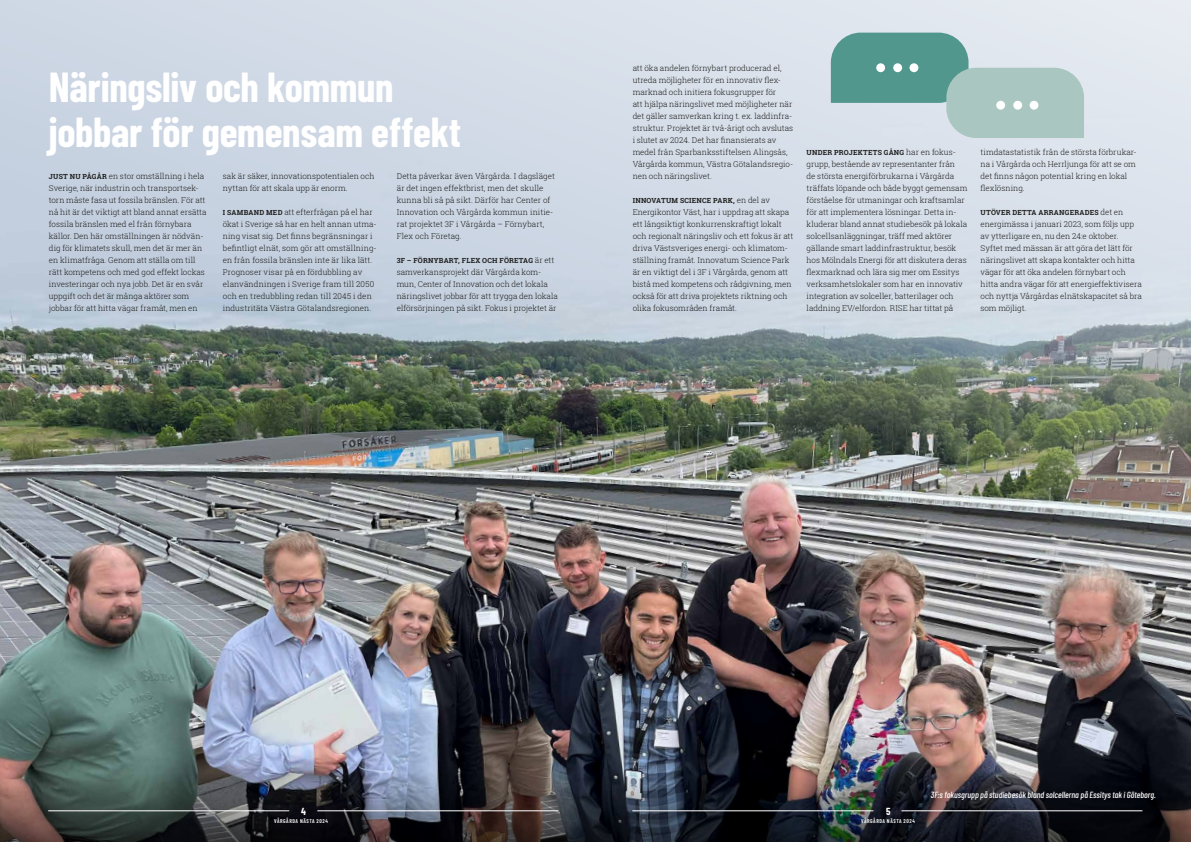
<style>
.page{position:relative;width:1191px;height:842px;background:#fff}
.page>*{position:absolute;margin:0;border:0;box-sizing:border-box;transform-origin:0 0}
.t1{font:700 41px/45px "Barlow Condensed";letter-spacing:-.005em;color:#fff}
.t2{font:700 10px "Barlow Condensed";color:#fff}
.t3{font:italic 500 8.9px "Barlow Condensed";letter-spacing:.005em;color:#fff}
.t4{font:300 8px/12px "Roboto Slab";color:#1d1d1b}
.t5{font:700 7px "Roboto Slab";letter-spacing:.03em;color:#1d1d1b}
.t6{font:600 5.5px "Barlow Condensed";letter-spacing:.1em;color:#fff}
.s1{font-weight:700;font-size:7px}
.s2{font-weight:300;font-size:8px}
</style>
<div class="page">
<img style="left:0;top:0;width:1191px;height:670px">
<svg style="left:831px;top:33px;width:253px;height:105px;background:#9ec1be"></svg>
<div style="left:876px;top:63px;width:9px;height:9px;background:#fff;border-radius:50%"></div>
<div style="left:996px;top:101px;width:9px;height:9px;background:#fff;border-radius:50%"></div>
<div style="left:893px;top:63px;width:9px;height:9px;background:#fff;border-radius:50%"></div>
<div style="left:1013px;top:101px;width:9px;height:9px;background:#fff;border-radius:50%"></div>
<div style="left:909px;top:63px;width:9px;height:9px;background:#fff;border-radius:50%"></div>
<div style="left:1029px;top:101px;width:9px;height:9px;background:#fff;border-radius:50%"></div>
<img style="left:0;top:670px;width:1191px;height:172px">
<hr style="left:632px;top:811px;width:241px;height:1px;background:#fff">
<hr style="left:901px;top:811px;width:241px;height:1px;background:#fff">
<hr style="left:48px;top:811px;width:241px;height:1px;background:#fff">
<hr style="left:317px;top:811px;width:241px;height:1px;background:#fff">
<h1 class="t1" style="left:49px;top:62px;width:414px">Näringsliv och kommun jobbar för gemensam effekt</h1>
<p class="t4" style="left:49px;top:170px;width:159px"><span class="s1">JUST NU PÅGÅR</span> en stor omställning i hela Sverige, när industrin och transportsek&shy;torn måste fasa ut fossila bränslen. För att nå hit är det viktigt att bland annat ersätta fossila bränslen med el från förnybara källor. Den här omställningen är nödvän&shy;dig för klimatets skull, men det är mer än en klimatfråga. Genom att ställa om till rätt kompetens och med god effekt lockas investeringar och nya jobb. Det är en svår uppgift och det är många aktörer som jobbar för att hitta vägar framåt, men en</p>
<p class="t4" style="left:223px;top:170px;width:153px">sak är säker, innovationspotentialen och nyttan för att skala upp är enorm.</p>
<p class="t4" style="left:397px;top:170px;width:160px">Detta påverkar även Vårgårda. I dagsläget är det ingen effektbrist, men det skulle kunna bli så på sikt. Därför har Center of Innovation och Vårgårda kommun initie&shy;rat projektet 3F i Vårgårda – Förnybart, Flex och Företag.</p>
<p class="t5" style="left:397px;top:256px;width:159px">3F – FÖRNYBART, FLEX OCH FÖRETAG <span class="s2">är ett</span></p>
<p class="t4" style="left:397px;top:266px;width:163px">samverkansprojekt där Vårgårda kom&shy;mun, Center of Innovation och det lokala näringslivet jobbar för att trygga den lokala elförsörjningen på sikt. Fokus i projektet är</p>
<p class="t4" style="left:223px;top:206px;width:155px"><span class="s1">I SAMBAND MED</span> att efterfrågan på el har ökat i Sverige så har en helt annan utma&shy;ning visat sig. Det finns begränsningar i befintligt elnät, som gör att omställning&shy;en från fossila bränslen inte är lika lätt.<br>Prognoser visar på en fördubbling av elanvändningen i Sverige fram till 2050 och en tredubbling redan till 2045 i den industritäta Västra Götalandsregionen.</p>
<p class="t4" style="left:632px;top:62px;width:162px">att öka andelen förnybart producerad el, utreda möjligheter för en innovativ flex&shy;marknad och initiera fokusgrupper för<br>att hjälpa näringslivet med möjligheter när det gäller samverkan kring t. ex. laddinfra&shy;struktur. Projektet är två-årigt och avslutas i slutet av 2024. Det har finansierats av medel från Sparbanksstiftelsen Alingsås, Vårgårda kommun, Västra Götalandsregio&shy;nen och näringslivet.</p>
<p class="t5" style="left:632px;top:195px;width:139px">INNOVATUM SCIENCE PARK, <span class="s2">en del av</span></p>
<p class="t4" style="left:632px;top:206px;width:162px">Energikontor Väst, har i uppdrag att skapa ett långsiktigt konkurrenskraftigt lokalt och regionalt näringsliv och ett fokus är att driva Västsveriges energi- och klimatom&shy;ställning framåt. Innovatum Science Park är en viktigt del i 3F i Vårgårda, genom att bistå med kompetens och rådgivning, men också för att driva projektets riktning och olika fokusområden framåt.</p>
<p class="t5" style="left:806px;top:148px;width:151px">UNDER PROJEKTETS GÅNG <span class="s2">har en fokus-</span></p>
<p class="t4" style="left:806px;top:158px;width:162px">grupp, bestående av representanter från<br>de största energiförbrukarna i Vårgårda träffats löpande och både byggt gemensam förståelse för utmaningar och kraftsamlar för att implementera lösningar. Detta in&shy;kluderar bland annat studiebesök på lokala solcellsanläggningar, träff med aktörer gällande smart laddinfrastruktur, besök hos Mölndals Energi för att diskutera deras flexmarknad och lära sig mer om Essitys verksamhetslokaler som har en innovativ integration av solceller, batterilager och laddning EV/elfordon. RISE har tittat på</p>
<p class="t4" style="left:980px;top:146px;width:158px">timdatastatistik från de största förbrukar&shy;na i Vårgårda och Herrljunga för att se om det finns någon potential kring en lokal flexlösning.</p>
<p class="t5" style="left:980px;top:208px;width:144px">UTÖVER DETTA ARRANGERADES <span class="s2">det en</span></p>
<p class="t4" style="left:980px;top:218px;width:163px">energimässa i januari 2023, som följs upp av ytterligare en, nu den 24:e oktober.<br>Syftet med mässan är att göra det lätt för näringslivet att skapa kontakter och hitta vägar för att öka andelen förnybart och hitta andra vägar för att energieffektivisera och nyttja Vårgårdas elnätskapacitet så bra som möjligt.</p>
<p class="t2" style="left:301px;top:804px;width:6px">4</p>
<p class="t6" style="left:274px;top:817px;width:55px">VÅRGÅRDA NÄSTA 2024</p>
<p class="t2" style="left:886px;top:804px;width:6px">5</p>
<p class="t6" style="left:861px;top:817px;width:55px">VÅRGÅRDA NÄSTA 2024</p>
<p class="t3" style="left:931px;top:789px;width:226px">3F:s fokusgrupp på studiebesök bland solcellerna på Essitys tak i Göteborg.</p>
</div>
